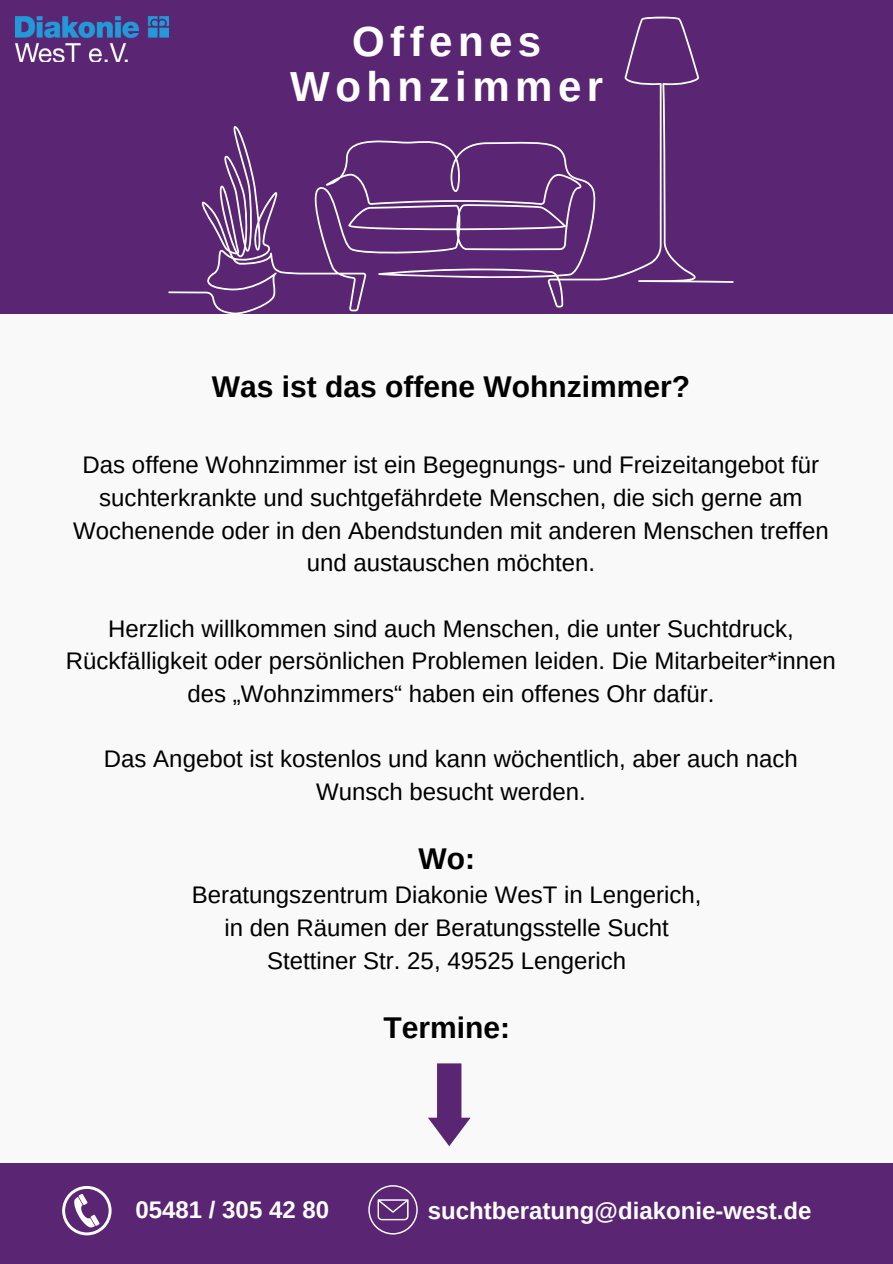
<style>
.page{position:relative;width:893px;height:1264px;background:#fff}
.page>*{position:absolute;margin:0;border:0;box-sizing:border-box;transform-origin:0 0}
.t1{font:700 42px/45px "Arimo";letter-spacing:.13em;color:#fff;text-align:center}
.t2{font:700 30px "Arimo";color:#000}
.t3{font:24px/32.7px "Arimo";color:#000;text-align:center}
.t4{font:700 24px "Arimo";color:#fff}
</style>
<div class="page">
<div style="left:0;top:0;width:892px;height:1263px;background:#5a2572"></div>
<div style="left:0;top:314px;width:892px;height:949px;background:#f9f9fa"></div>
<svg style="left:168px;top:17px;width:565px;height:297px"></svg>
<div style="left:0;top:1163px;width:892px;height:100px;background:#5a2572"></div>
<svg style="left:62px;top:1186px;width:50px;height:49px"></svg>
<svg style="left:368px;top:1185px;width:50px;height:49px"></svg>
<svg style="left:428px;top:1063px;width:42px;height:83px"></svg>
<img style="left:16px;top:43px;width:112px;height:18px">
<img style="left:16px;top:17px;width:152px;height:21px">
<p class="t1" style="left:290px;top:19px;width:314px">Offenes<br>Wohnzimmer</p>
<p class="t2" style="left:212px;top:370px;width:480px">Was ist das offene Wohnzimmer?</p>
<p class="t3" style="left:73px;top:449px;width:756px">Das offene Wohnzimmer ist ein Begegnungs- und Freizeitangebot für suchterkrankte und suchtgefährdete Menschen, die sich gerne am Wochenende oder in den Abendstunden mit anderen Menschen treffen und austauschen möchten.</p>
<p class="t3" style="left:66px;top:612px;width:771px">Herzlich willkommen sind auch Menschen, die unter Suchtdruck,<br>Rückfälligkeit oder persönlichen Problemen leiden. Die Mitarbeiter*innen des „Wohnzimmers“ haben ein offenes Ohr dafür.</p>
<h1 class="t3" style="left:104px;top:742px;width:695px">Das Angebot ist kostenlos und kann wöchentlich, aber auch nach<br>Wunsch besucht werden.</h1>
<h2 class="t2" style="left:418px;top:841px;width:58px">Wo:</h2>
<p class="t3" style="left:192px;top:878px;width:511px">Beratungszentrum Diakonie WesT in Lengerich,</p>
<p class="t3" style="left:224px;top:911px;width:446px">in den Räumen der Beratungsstelle Sucht</p>
<p class="t3" style="left:267px;top:944px;width:360px">Stettiner Str. 25, 49525 Lengerich</p>
<p class="t2" style="left:383px;top:1010px;width:128px">Termine:</p>
<p class="t4" style="left:135px;top:1195px;width:195px">05481 / 305 42 80</p>
<p class="t4" style="left:428px;top:1196px;width:385px">suchtberatung@diakonie-west.de</p>
</div>
